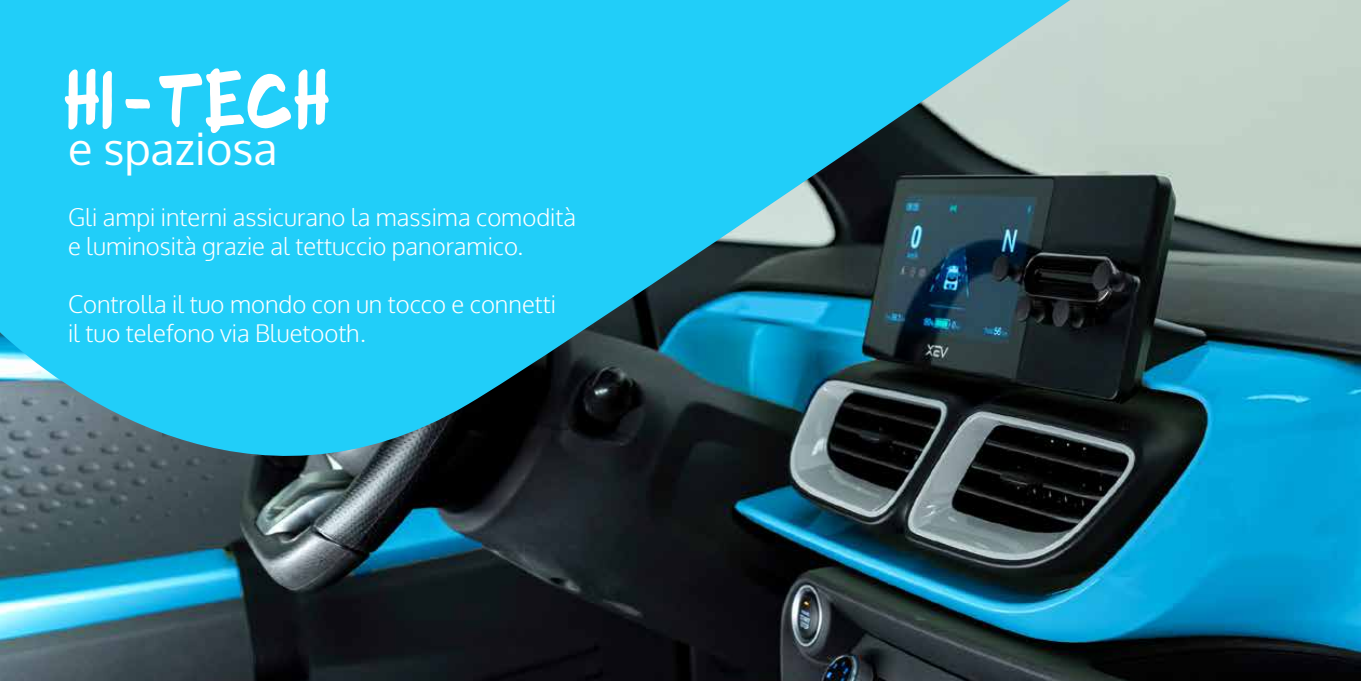
<style>
.page{position:relative;width:1361px;height:681px;background:#fff}
.page>*{position:absolute;margin:0;border:0;box-sizing:border-box;transform-origin:0 0}
.t1{font:90px "Urban Funk";color:#fff}
.t2{font:45px "Oxygen";color:#fff}
.t3{font:300 24px/28.8px "Oxygen";color:#fff}
</style>
<div class="page">
<img style="left:0;top:0;width:1361px;height:680px">
<h1 class="t1" style="left:63px;top:48px;width:269px">HI TECH</h1>
<h2 class="t2" style="left:68px;top:118px;width:211px">e spaziosa</h2>
<p class="t3" style="left:68px;top:204px;width:509px">Gli ampi interni assicurano la massima comodità e luminosità grazie al tettuccio panoramico.</p>
<p class="t3" style="left:68px;top:290px;width:489px">Controlla il tuo mondo con un tocco e connetti il tuo telefono via Bluetooth.</p>
</div>
